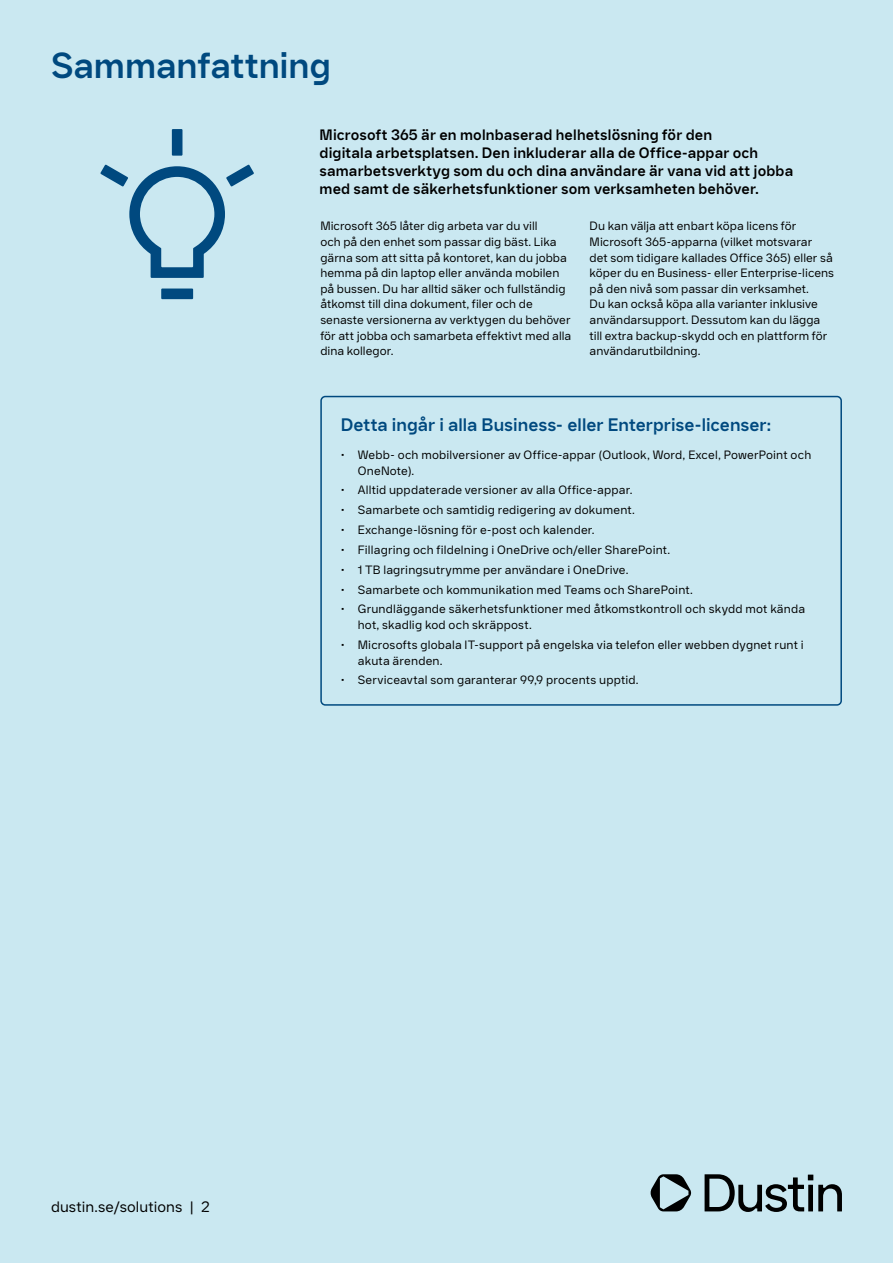
<style>
.page{position:relative;width:893px;height:1263px;background:#cae8f1}
.page>*{position:absolute;margin:0;border:0;box-sizing:border-box;transform-origin:0 0}
.t1{font:700 36px "Dustin Sans";color:#00497f}
.t2{font:700 18px "Dustin Sans";color:#00497f}
.t3{font:700 15px/18px "Dustin Sans";letter-spacing:.01em;color:#000}
.t4{font:15px "Dustin Sans";letter-spacing:.005em;color:#000}
.t5{font:12px/15.6px "Dustin Sans";letter-spacing:.005em;color:#000}
</style>
<div class="page">
<svg style="left:705px;top:1174px;width:137px;height:38px"></svg>
<svg style="left:650px;top:1174px;width:41px;height:37px"></svg>
<div style="left:320px;top:396px;width:522px;height:310px;border:2px solid #00497f;border-radius:4px"></div>
<div style="left:161px;top:288px;width:32px;height:11px;background:#00497f"></div>
<div style="left:172px;top:129px;width:10px;height:27px;background:#00497f"></div>
<svg style="left:100px;top:165px;width:154px;height:113px"></svg>
<h1 class="t1" style="left:51px;top:42px;width:282px">Sammanfattning</h1>
<p class="t3" style="left:320px;top:126px;width:475px">Microsoft 365 är en molnbaserad helhetslösning för den<br>digitala arbetsplatsen. Den inkluderar alla de Office-appar och samarbetsverktyg som du och dina användare är vana vid att jobba med samt de säkerhetsfunktioner som verksamheten behöver.</p>
<p class="t5" style="left:320px;top:218px;width:253px">Microsoft 365 låter dig arbeta var du vill<br>och på den enhet som passar dig bäst. Lika gärna som att sitta på kontoret, kan du jobba hemma på din laptop eller använda mobilen på bussen. Du har alltid säker och fullständig åtkomst till dina dokument, filer och de senaste versionerna av verktygen du behöver för att jobba och samarbeta effektivt med alla dina kollegor.</p>
<p class="t5" style="left:590px;top:218px;width:246px">Du kan välja att enbart köpa licens för Microsoft 365-apparna (vilket motsvarar<br>det som tidigare kallades Office 365) eller så köper du en Business- eller Enterprise-licens på den nivå som passar din verksamhet.<br>Du kan också köpa alla varianter inklusive användarsupport. Dessutom kan du lägga till extra backup-skydd och en plattform för användarutbildning.</p>
<h2 class="t2" style="left:341px;top:412px;width:432px">Detta ingår i alla Business- eller Enterprise-licenser:</h2>
<p class="t5" style="left:358px;top:447px;width:455px;text-indent:-17px">• Webb- och mobilversioner av Office-appar (Outlook, Word, Excel, PowerPoint och<br>OneNote).</p>
<p class="t5" style="left:341px;top:482px;width:293px">• Alltid uppdaterade versioner av alla Office-appar.</p>
<p class="t5" style="left:341px;top:502px;width:296px">• Samarbete och samtidig redigering av dokument.</p>
<p class="t5" style="left:341px;top:522px;width:255px">• Exchange-lösning för e-post och kalender.</p>
<p class="t5" style="left:341px;top:542px;width:331px">• Fillagring och fildelning i OneDrive och/eller SharePoint.</p>
<p class="t5" style="left:341px;top:562px;width:289px">• 1 TB lagringsutrymme per användare i OneDrive.</p>
<p class="t5" style="left:341px;top:582px;width:353px">• Samarbete och kommunikation med Teams och SharePoint.</p>
<p class="t5" style="left:358px;top:601px;width:449px;text-indent:-17px">• Grundläggande säkerhetsfunktioner med åtkomstkontroll och skydd mot kända hot, skadlig kod och skräppost.</p>
<p class="t5" style="left:358px;top:637px;width:447px;text-indent:-17px">• Microsofts globala IT-support på engelska via telefon eller webben dygnet runt i akuta ärenden.</p>
<p class="t5" style="left:341px;top:672px;width:299px">• Serviceavtal som garanterar 99,9 procents upptid.</p>
<p class="t4" style="left:51px;top:1197px;width:133px">dustin.se/solutions</p>
<p class="t4" style="left:189px;top:1197px;width:22px">| 2</p>
</div>
